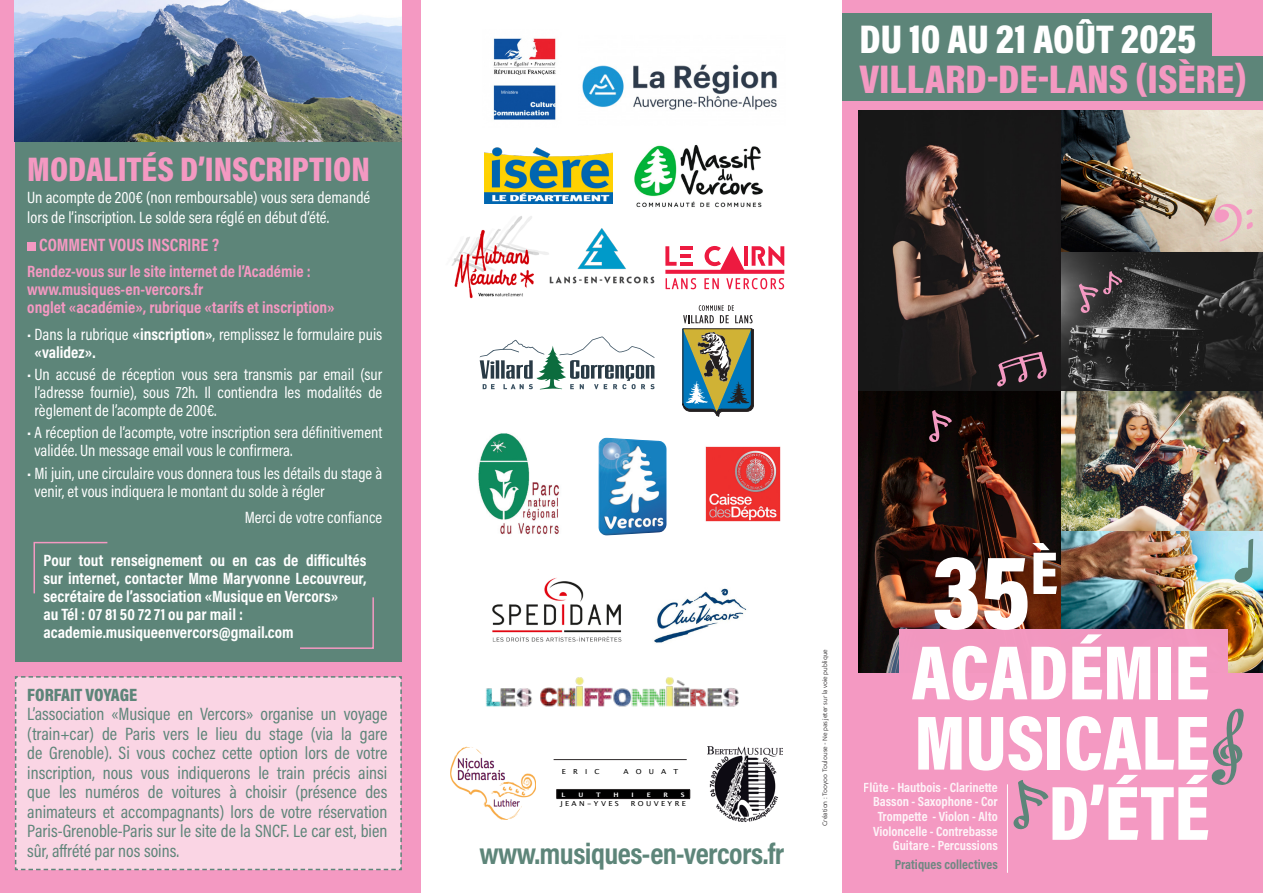
<style>
.page{position:relative;width:1263px;height:893px;background:#fff}
.page>*{position:absolute;margin:0;border:0;box-sizing:border-box;transform-origin:0 0}
.t1{font:900 104.85px "Acumin Pro Cond";color:#fff}
.t2{font:900 77.85px "Acumin Pro Cond";color:#fff}
.t3{font:900 40.5px "Acumin Pro Cond";color:#f499c2}
.t4{font:900 40.5px "Acumin Pro Cond";color:#fff}
.t5{font:900 34.5px "Acumin Pro Cond";color:#f499c2}
.t6{font:700 30px "Acumin Pro Cond";letter-spacing:-.02em;color:#5d8579}
.t7{font:18.3px/24.9px "Karbon";color:#fff}
.t8{font:18px/19.5px "Acumin Pro Cond";color:#5d8579;text-align:justify}
.t9{font:700 18px "Acumin Pro Cond";color:#f499c2}
.t10{font:900 18px "Acumin Pro Cond";letter-spacing:-.005em;color:#5d8579}
.t11{font:16.5px/18px "Acumin Pro Cond";color:#fff}
.t12{font:700 16.5px/18px "Acumin Pro Cond";color:#fff;text-align:justify}
.t13{font:700 16.5px "Acumin Pro Cond";color:#f499c2}
.t14{font:700 13.5px/14.7px "Acumin Pro Cond";color:#fff;text-align:right}
.t15{font:700 13.5px "Acumin Pro Cond";color:#5d8579}
.t16{font:7.5px "Karbon";color:#231f20}
.t17{font:6.9px "Lucida Grande";color:#000;scale:1.1 1}
.t18{font:700 6.15px "Lucida Grande";color:#fff;scale:1.1 1}
.s1{font-weight:700}
</style>
<div class="page">
<div style="left:0;top:0;width:421px;height:893px;background:#f499c2"></div>
<div style="left:14px;top:676px;width:388px;height:195px;background:#fad5e4"></div>
<img style="left:707px;top:746px;width:76px;height:76px">
<img style="left:451px;top:746px;width:84px;height:73px">
<hr style="left:554px;top:759px;width:133px;height:1px;background:#231f20">
<div style="left:557px;top:790px;width:132px;height:8px;background:#000"></div>
<hr style="left:556px;top:798px;width:134px;height:1px;background:#231f20">
<hr style="left:556px;top:789px;width:134px;height:1px;background:#231f20">
<img style="left:598px;top:438px;width:68px;height:97px">
<img style="left:478px;top:433px;width:81px;height:102px">
<img style="left:705px;top:446px;width:76px;height:76px">
<img style="left:654px;top:588px;width:93px;height:55px">
<div style="left:15px;top:142px;width:387px;height:520px;background:#5d8579"></div>
<div style="left:27px;top:242px;width:9px;height:9px;background:#f499c2"></div>
<img style="left:493px;top:38px;width:63px;height:82px">
<img style="left:582px;top:64px;width:195px;height:46px">
<img style="left:485px;top:148px;width:128px;height:56px">
<img style="left:634px;top:144px;width:129px;height:64px">
<img style="left:451px;top:216px;width:98px;height:83px">
<img style="left:549px;top:228px;width:106px;height:56px">
<svg style="left:665px;top:246px;width:119px;height:43px"></svg>
<svg style="left:683px;top:305px;width:71px;height:111px"></svg>
<img style="left:492px;top:577px;width:130px;height:65px">
<img style="left:486px;top:677px;width:253px;height:30px">
<svg style="left:480px;top:336px;width:175px;height:53px"></svg>
<div style="left:842px;top:0;width:421px;height:893px;background:#f499c2"></div>
<img style="left:859px;top:111px;width:404px;height:561px">
<div style="left:899px;top:629px;width:329px;height:246px;background:#f499c2"></div>
<div style="left:842px;top:14px;width:370px;height:49px;background:#5d8579"></div>
<div style="left:842px;top:56px;width:421px;height:44px;background:#5d8579"></div>
<svg style="left:997px;top:352px;width:50px;height:35px"></svg>
<svg style="left:1213px;top:202px;width:40px;height:40px"></svg>
<svg style="left:1234px;top:538px;width:19px;height:45px"></svg>
<svg style="left:1013px;top:780px;width:36px;height:50px"></svg>
<svg style="left:1211px;top:708px;width:33px;height:77px"></svg>
<svg style="left:929px;top:410px;width:23px;height:32px"></svg>
<svg style="left:1079px;top:271px;width:43px;height:42px;background:#56464d"></svg>
<img style="left:15px;top:0;width:387px;height:142px">
<hr style="left:1007px;top:784px;width:1px;height:89px;background:#fff">
<svg style="left:33px;top:541px;width:75px;height:53px"></svg>
<svg style="left:300px;top:597px;width:74px;height:52px"></svg>
<p class="t5" style="left:27px;top:146px;width:344px">MODALITÉS D’INSCRIPTION</p>
<p class="t11" style="left:27px;top:187px;width:344px;line-height:19.5px">Un acompte de 200€ (non remboursable) vous sera demandé lors de l’inscription. Le solde sera réglé en début d’été.</p>
<p class="t9" style="left:39px;top:233px;width:181px">COMMENT VOUS INSCRIRE ?</p>
<p class="t13" style="left:27px;top:261px;width:285px">Rendez-vous sur le site internet de l’Académie :</p>
<p class="t13" style="left:27px;top:279px;width:177px">www.musiques-en-vercors.fr</p>
<p class="t13" style="left:27px;top:297px;width:309px">onglet «académie», rubrique «tarifs et inscription»</p>
<p class="t11" style="left:35px;top:325px;width:349px;text-indent:-7px">• Dans la rubrique <span class="s1">«inscription»</span>, remplissez le formulaire puis <span class="s1">«validez».</span></p>
<p class="t11" style="left:35px;top:365px;width:349px;text-align:justify;text-indent:-7px">• Un accusé de réception vous sera transmis par email (sur l’adresse fournie), sous 72h. Il contiendra les modalités de règlement de l’acompte de 200€.</p>
<p class="t11" style="left:35px;top:423px;width:349px;text-indent:-7px">• A réception de l’acompte, votre inscription sera définitivement validée. Un message email vous le confirmera.</p>
<p class="t11" style="left:35px;top:464px;width:349px;text-indent:-7px">• Mi juin, une circulaire vous donnera tous les détails du stage à venir, et vous indiquera le montant du solde à régler</p>
<p class="t11" style="left:245px;top:508px;width:139px">Merci de votre confiance</p>
<p class="t12" style="left:44px;top:551px;width:324px">Pour tout renseignement ou en cas de difficultés sur internet, contacter Mme Maryvonne Lecouvreur, secrétaire de l’association «Musique en Vercors»</p>
<p class="t12" style="left:44px;top:605px;width:201px">au Tél : 07 81 50 72 71 ou par mail :</p>
<p class="t12" style="left:44px;top:623px;width:252px">academie.musiqueenvercors@gmail.com</p>
<p class="t10" style="left:27px;top:683px;width:111px">FORFAIT VOYAGE</p>
<p class="t8" style="left:27px;top:704px;width:362px">L’association «Musique en Vercors» organise un voyage (train+car) de Paris vers le lieu du stage (via la gare de Grenoble). Si vous cochez cette option lors de votre inscription, nous vous indiquerons le train précis ainsi que les numéros de voitures à choisir (présence des animateurs et accompagnants) lors de votre réservation Paris-Grenoble-Paris sur le site de la SNCF. Le car est, bien sûr, affrété par nos soins.</p>
<p class="t4" style="left:859px;top:13px;width:338px">DU 10 AU 21 AOÛT 2025</p>
<p class="t3" style="left:859px;top:53px;width:389px">VILLARD-DE-LANS (ISÈRE)</p>
<p class="t17" style="left:562px;top:768px;width:36px">E R I C</p>
<p class="t17" style="left:623px;top:768px;width:51px">A O U A T</p>
<p class="t18" style="left:562px;top:790px;width:5px">L</p>
<p class="t18" style="left:578px;top:790px;width:6px">U</p>
<p class="t18" style="left:596px;top:790px;width:6px">T</p>
<p class="t18" style="left:613px;top:790px;width:6px">H</p>
<p class="t18" style="left:632px;top:790px;width:4px">I</p>
<p class="t18" style="left:647px;top:790px;width:5px">E</p>
<p class="t18" style="left:663px;top:790px;width:6px">R</p>
<p class="t18" style="left:681px;top:790px;width:5px">S</p>
<p class="t17" style="left:560px;top:799px;width:55px">J E A N - Y V E S</p>
<p class="t17" style="left:631px;top:799px;width:52px">R O U V E Y R E</p>
<p class="t6" style="left:479px;top:834px;width:306px">www.musiques-en-vercors.fr</p>
<p class="t17" style="left:557px;top:843px;width:55px">J E A N - Y V E S</p>
<p class="t17" style="left:628px;top:843px;width:52px">R O U V E Y R E</p>
<p class="t16" style="left:821px;top:826px;width:178px;rotate:-90deg">Création : Tooyoo Toulouse - Ne pas jeter sur la voie publique</p>
<p class="t1" style="left:932px;top:524px;width:128px">35<sup>È</sup></p>
<p class="t2" style="left:912px;top:622px;width:299px">ACADÉMIE</p>
<p class="t2" style="left:914px;top:692px;width:297px">MUSICALE</p>
<p class="t2" style="left:1048px;top:762px;width:163px">D’ÉTÉ</p>
<p class="t7" style="left:876px;top:671px;width:77px">Trompette</p>
<p class="t7" style="left:876px;top:745px;width:90px">Violoncelle<br>Contrebasse<br>Guitare<br>Percussions</p>
<p class="t14" style="left:864px;top:779px;width:135px">Flûte - Hautbois - Clarinette<br>Basson - Saxophone - Cor<br>Trompette - Violon - Alto<br>Violoncelle - Contrebasse<br>Guitare - Percussions</p>
<p class="t15" style="left:895px;top:856px;width:104px">Pratiques collectives</p>
</div>
